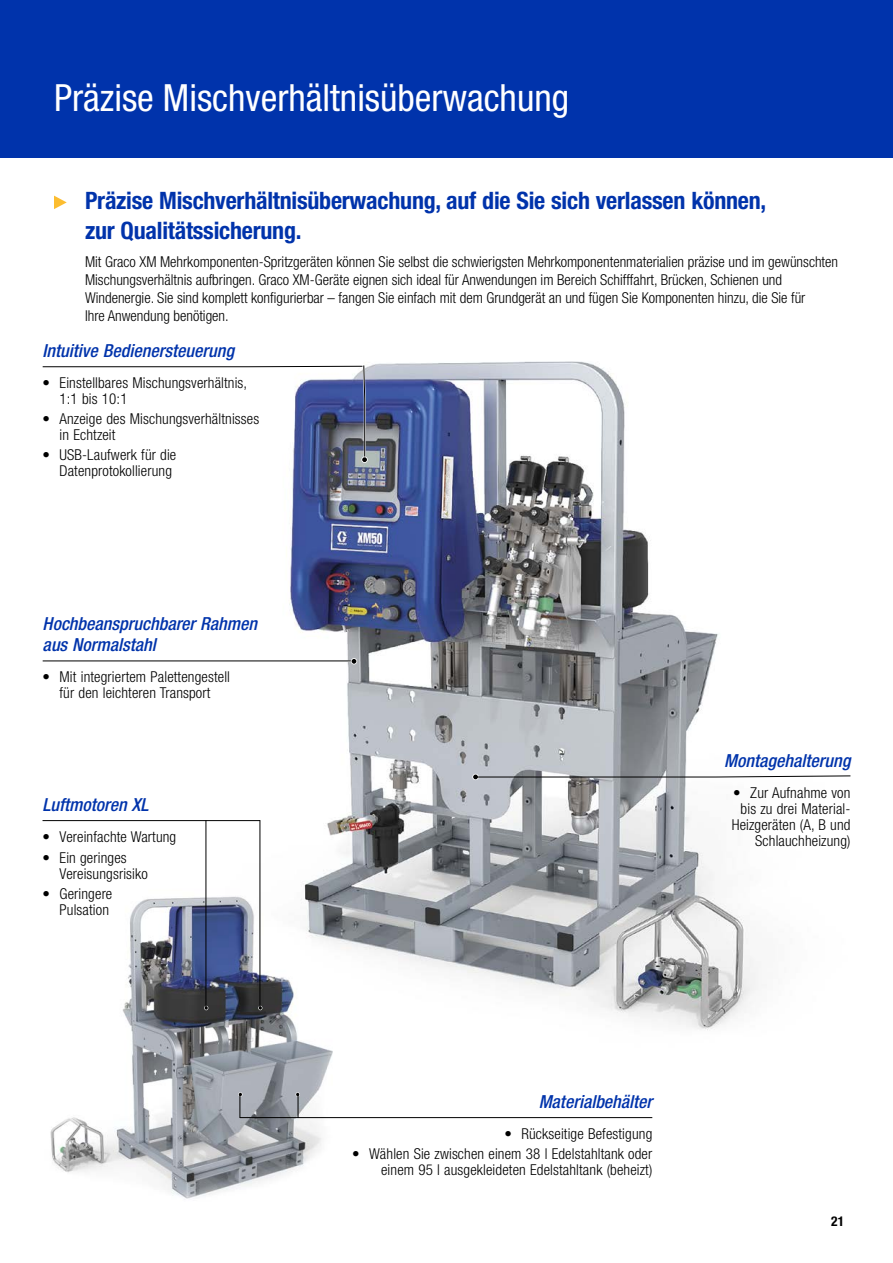
<style>
.page{position:relative;width:893px;height:1263px;background:#fff}
.page>*{position:absolute;margin:0;border:0;box-sizing:border-box;transform-origin:0 0}
.t1{font:condensed 37.5px "Helvetica Neue LT Std";color:#fff}
.t2{font:700 condensed 24px/30px "Helvetica Neue LT Std";letter-spacing:-.01em;color:#0033ab}
.t3{font:italic 500 condensed 18px/21px "Helvetica Neue LT Std";color:#0033ab}
.t4{font:300 condensed 15px/16px "Helvetica Neue LT Std";letter-spacing:.01em;color:#000;text-align:right}
.t5{font:700 condensed 13.5px "Helvetica Neue LT Std";color:#000}
</style>
<div class="page">
<div style="left:0;top:0;width:893px;height:157px;background:#0033ab"></div>
<svg style="left:54px;top:196px;width:13px;height:13px"></svg>
<img style="left:156px;top:361px;width:602px;height:669px">
<img style="left:50px;top:879px;width:315px;height:320px">
<svg style="left:473px;top:774px;width:378px;height:5px"></svg>
<svg style="left:204px;top:1006px;width:4px;height:4px"></svg>
<svg style="left:258px;top:1006px;width:4px;height:4px"></svg>
<hr style="left:240px;top:1117px;width:412px;height:1px;background:#000">
<hr style="left:43px;top:820px;width:217px;height:1px;background:#000">
<hr style="left:43px;top:660px;width:310px;height:1px;background:#000">
<svg style="left:238px;top:1092px;width:4px;height:26px"></svg>
<hr style="left:259px;top:820px;width:1px;height:188px;background:#000">
<svg style="left:296px;top:1092px;width:4px;height:26px"></svg>
<hr style="left:205px;top:820px;width:1px;height:188px;background:#000">
<svg style="left:89px;top:658px;width:268px;height:6px"></svg>
<svg style="left:42px;top:364px;width:325px;height:98px"></svg>
<h1 class="t1" style="left:54px;top:76px;width:517px">Präzise Mischverhältnisüberwachung</h1>
<h2 class="t2" style="left:85px;top:185px;width:683px">Präzise Mischverhältnisüberwachung, auf die Sie sich verlassen können, zur Qualitätssicherung.</h2>
<p class="t4" style="left:85px;top:252px;width:755px;line-height:18px;text-align:left">Mit Graco XM Mehrkomponenten-Spritzgeräten können Sie selbst die schwierigsten Mehrkomponentenmaterialien präzise und im gewünschten Mischungsverhältnis aufbringen. Graco XM-Geräte eignen sich ideal für Anwendungen im Bereich Schifffahrt, Brücken, Schienen und Windenergie. Sie sind komplett konfigurierbar – fangen Sie einfach mit dem Grundgerät an und fügen Sie Komponenten hinzu, die Sie für<br>Ihre Anwendung benötigen.</p>
<p class="t3" style="left:43px;top:340px;width:193px">Intuitive Bedienersteuerung</p>
<p class="t4" style="left:60px;top:374px;width:189px;text-align:left;text-indent:-17px">• Einstellbares Mischungsverhältnis,<br>1:1 bis 10:1</p>
<p class="t4" style="left:60px;top:410px;width:201px;text-align:left;text-indent:-17px">• Anzeige des Mischungsverhältnisses in Echtzeit</p>
<p class="t4" style="left:43px;top:447px;width:135px">• USB-Laufwerk für die<br>Datenprotokollierung</p>
<p class="t3" style="left:43px;top:614px;width:216px">Hochbeanspruchbarer Rahmen aus Normalstahl</p>
<p class="t4" style="left:43px;top:669px;width:189px;text-align:center">• Mit integriertem Palettengestell für den leichteren Transport</p>
<p class="t3" style="left:43px;top:795px;width:107px">Luftmotoren XL</p>
<p class="t4" style="left:43px;top:829px;width:135px">• Vereinfachte Wartung</p>
<p class="t4" style="left:60px;top:849px;width:90px;text-align:left;text-indent:-17px">• Ein geringes<br>Vereisungsrisiko</p>
<p class="t4" style="left:43px;top:885px;width:71px">• Geringere<br>Pulsation</p>
<p class="t3" style="left:724px;top:750px;width:128px">Montagehalterung</p>
<p class="t4" style="left:732px;top:784px;width:120px">• Zur Aufnahme von bis zu drei Material-<br>Heizgeräten (A, B und<br>Schlauchheizung)</p>
<p class="t3" style="left:539px;top:1091px;width:115px">Materialbehälter</p>
<p class="t4" style="left:504px;top:1125px;width:149px">• Rückseitige Befestigung</p>
<p class="t4" style="left:352px;top:1145px;width:302px">• Wählen Sie zwischen einem 38 l Edelstahltank oder einem 95 l ausgekleideten Edelstahltank (beheizt)</p>
<p class="t5" style="left:831px;top:1213px;width:14px">21</p>
</div>
